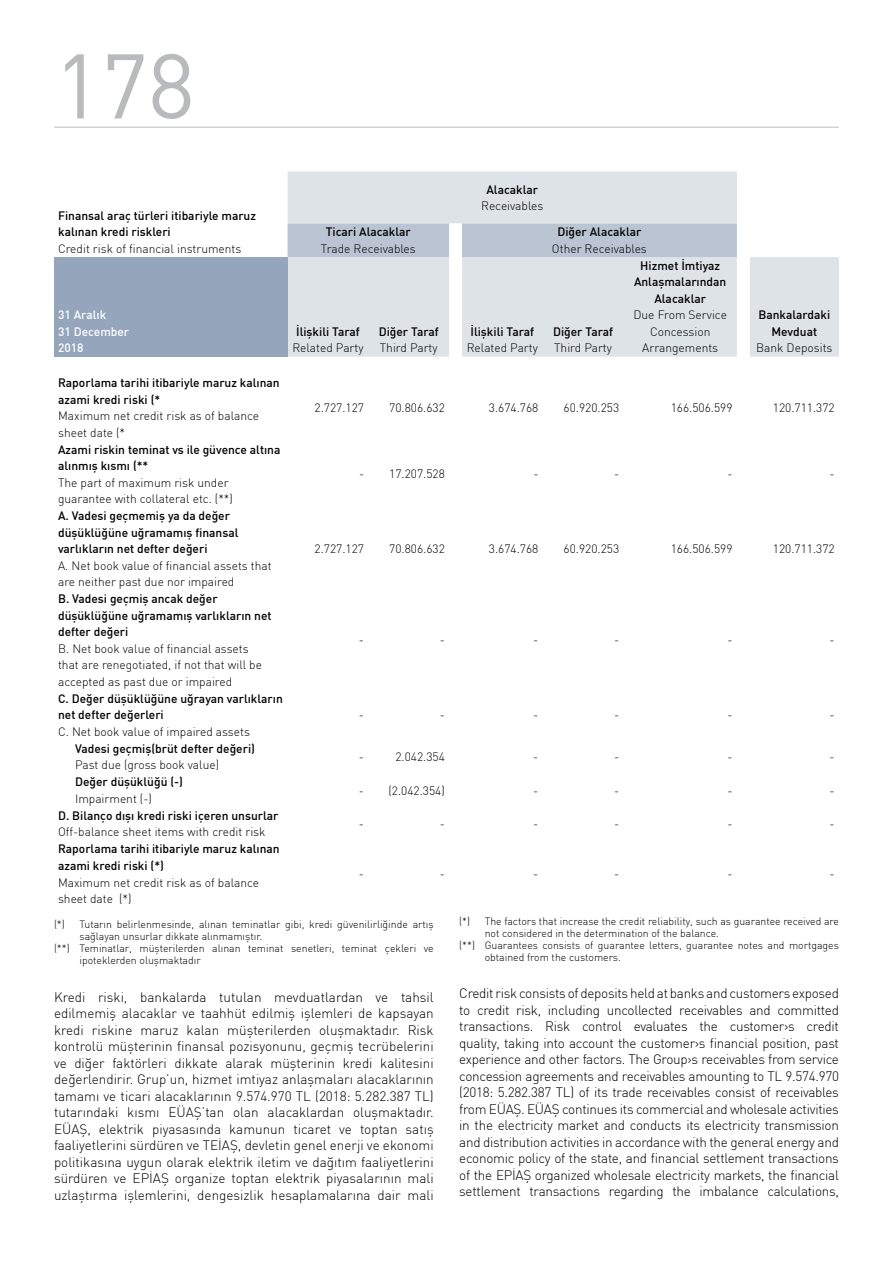
<style>
.page{position:relative;width:893px;height:1263px;background:#fff}
.page>*{position:absolute;margin:0;border:0;box-sizing:border-box;transform-origin:0 0}
.t1{font:90px "DIN";color:#b8babc}
.t2{font:300 13.5px/16.5px "DIN";letter-spacing:-.02em;color:#000;text-align:justify}
.t3{font:300 12px/16.5px "DIN";color:#000}
.t4{font:500 12px/16.5px "DIN";color:#000}
.t5{font:500 12px/16.5px "DIN";color:#fff}
.t6{font:300 10.5px "DIN";color:#000}
</style>
<div class="page">
<hr style="left:54px;top:127px;width:785px;height:1px;background:#d1d3d4">
<svg style="left:288px;top:171px;width:551px;height:186px;background:#e2e7eb"></svg>
<div style="left:288px;top:224px;width:161px;height:33px;background:#bac4d3"></div>
<svg style="left:449px;top:224px;width:301px;height:133px;background:#d8dee5"></svg>
<div style="left:54px;top:257px;width:234px;height:100px;background:#94a5bc"></div>
<h1 class="t1" style="left:54px;top:30px;width:142px">178</h1>
<p class="t4" style="left:58px;top:207px;width:199px">Finansal araç türleri itibariyle maruz kalınan kredi riskleri</p>
<p class="t3" style="left:58px;top:240px;width:185px">Credit risk of financial instruments</p>
<p class="t5" style="left:58px;top:306px;width:73px">31 Aralık<br>31 December<br>2018</p>
<p class="t4" style="left:58px;top:374px;width:223px">Raporlama tarihi itibariyle maruz kalınan azami kredi riski (*</p>
<p class="t3" style="left:58px;top:407px;width:203px">Maximum net credit risk as of balance sheet date (*</p>
<p class="t4" style="left:58px;top:441px;width:224px">Azami riskin teminat vs ile güvence altına alınmış kısmı (**</p>
<p class="t3" style="left:58px;top:474px;width:176px">The part of maximum risk under guarantee with collateral etc. (**)</p>
<p class="t4" style="left:58px;top:507px;width:182px">A. Vadesi geçmemiş ya da değer düşüklüğüne uğramamış finansal varlıkların net defter değeri</p>
<p class="t3" style="left:58px;top:557px;width:215px">A. Net book value of financial assets that are neither past due nor impaired</p>
<p class="t4" style="left:58px;top:590px;width:215px">B. Vadesi geçmiş ancak değer düşüklüğüne uğramamış varlıkların net defter değeri</p>
<p class="t3" style="left:58px;top:640px;width:205px">B. Net book value of financial assets that are renegotiated, if not that will be accepted as past due or impaired</p>
<p class="t4" style="left:58px;top:690px;width:226px">C. Değer düşüklüğüne uğrayan varlıkların net defter değerleri</p>
<p class="t3" style="left:58px;top:723px;width:193px">C. Net book value of impaired assets</p>
<p class="t4" style="left:75px;top:740px;width:181px">Vadesi geçmiş(brüt defter değeri)</p>
<p class="t3" style="left:75px;top:757px;width:146px">Past due (gross book value)</p>
<p class="t4" style="left:75px;top:773px;width:110px">Değer düşüklüğü (-)</p>
<p class="t3" style="left:75px;top:790px;width:78px">Impairment (-)</p>
<p class="t4" style="left:58px;top:807px;width:222px">D. Bilanço dışı kredi riski içeren unsurlar</p>
<p class="t3" style="left:58px;top:824px;width:209px">Off-balance sheet items with credit risk</p>
<p class="t4" style="left:58px;top:840px;width:223px">Raporlama tarihi itibariyle maruz kalınan azami kredi riski (*)</p>
<p class="t3" style="left:58px;top:874px;width:203px">Maximum net credit risk as of balance sheet date (*)</p>
<p class="t4" style="left:486px;top:181px;width:53px">Alacaklar</p>
<p class="t3" style="left:481px;top:197px;width:64px">Receivables</p>
<p class="t4" style="left:326px;top:223px;width:86px">Ticari Alacaklar</p>
<p class="t3" style="left:321px;top:240px;width:96px">Trade Receivables</p>
<p class="t4" style="left:557px;top:223px;width:85px">Diğer Alacaklar</p>
<p class="t3" style="left:552px;top:240px;width:96px">Other Receivables</p>
<p class="t4" style="left:296px;top:323px;width:65px">İlişkili Taraf</p>
<p class="t3" style="left:292px;top:340px;width:73px">Related Party</p>
<p class="t4" style="left:379px;top:323px;width:62px">Diğer Taraf</p>
<p class="t3" style="left:380px;top:340px;width:59px">Third Party</p>
<p class="t4" style="left:470px;top:323px;width:65px">İlişkili Taraf</p>
<p class="t3" style="left:467px;top:340px;width:73px">Related Party</p>
<p class="t4" style="left:553px;top:323px;width:62px">Diğer Taraf</p>
<p class="t3" style="left:554px;top:340px;width:59px">Third Party</p>
<p class="t4" style="left:634px;top:257px;width:94px;text-align:center">Hizmet İmtiyaz<br>Anlaşmalarından<br>Alacaklar</p>
<p class="t3" style="left:633px;top:307px;width:95px;text-align:center">Due From Service<br>Concession<br>Arrangements</p>
<p class="t4" style="left:758px;top:306px;width:73px;text-align:center">Bankalardaki<br>Mevduat</p>
<p class="t3" style="left:756px;top:340px;width:78px">Bank Deposits</p>
<p class="t3" style="left:315px;top:399px;width:51px">2.727.127</p>
<p class="t3" style="left:389px;top:399px;width:57px">70.806.632</p>
<p class="t3" style="left:489px;top:399px;width:51px">3.674.768</p>
<p class="t3" style="left:564px;top:399px;width:57px">60.920.253</p>
<p class="t3" style="left:671px;top:399px;width:63px">166.506.599</p>
<p class="t3" style="left:773px;top:399px;width:63px">120.711.372</p>
<p class="t3" style="left:359px;top:466px;width:87px">- 17.207.528</p>
<p class="t3" style="left:533px;top:466px;width:7px">-</p>
<p class="t3" style="left:614px;top:466px;width:7px">-</p>
<p class="t3" style="left:727px;top:466px;width:7px">-</p>
<p class="t3" style="left:830px;top:466px;width:7px">-</p>
<p class="t3" style="left:315px;top:540px;width:51px">2.727.127</p>
<p class="t3" style="left:389px;top:540px;width:57px">70.806.632</p>
<p class="t3" style="left:489px;top:540px;width:51px">3.674.768</p>
<p class="t3" style="left:564px;top:540px;width:57px">60.920.253</p>
<p class="t3" style="left:671px;top:540px;width:63px">166.506.599</p>
<p class="t3" style="left:773px;top:540px;width:63px">120.711.372</p>
<p class="t3" style="left:359px;top:632px;width:7px">-</p>
<p class="t3" style="left:440px;top:632px;width:7px">-</p>
<p class="t3" style="left:533px;top:632px;width:7px">-</p>
<p class="t3" style="left:614px;top:632px;width:7px">-</p>
<p class="t3" style="left:727px;top:632px;width:7px">-</p>
<p class="t3" style="left:829px;top:632px;width:7px">-</p>
<p class="t3" style="left:359px;top:706px;width:7px">-</p>
<p class="t3" style="left:440px;top:706px;width:7px">-</p>
<p class="t3" style="left:533px;top:706px;width:7px">-</p>
<p class="t3" style="left:614px;top:706px;width:7px">-</p>
<p class="t3" style="left:727px;top:706px;width:7px">-</p>
<p class="t3" style="left:829px;top:706px;width:7px">-</p>
<p class="t3" style="left:359px;top:748px;width:7px">-</p>
<p class="t3" style="left:395px;top:748px;width:51px">2.042.354</p>
<p class="t3" style="left:533px;top:748px;width:7px">-</p>
<p class="t3" style="left:614px;top:748px;width:7px">-</p>
<p class="t3" style="left:727px;top:748px;width:7px">-</p>
<p class="t3" style="left:829px;top:748px;width:7px">-</p>
<p class="t3" style="left:359px;top:782px;width:87px">- (2.042.354)</p>
<p class="t3" style="left:533px;top:782px;width:7px">-</p>
<p class="t3" style="left:614px;top:782px;width:7px">-</p>
<p class="t3" style="left:727px;top:782px;width:7px">-</p>
<p class="t3" style="left:829px;top:782px;width:7px">-</p>
<p class="t3" style="left:359px;top:815px;width:7px">-</p>
<p class="t3" style="left:440px;top:815px;width:7px">-</p>
<p class="t3" style="left:533px;top:815px;width:7px">-</p>
<p class="t3" style="left:614px;top:815px;width:7px">-</p>
<p class="t3" style="left:727px;top:815px;width:7px">-</p>
<p class="t3" style="left:829px;top:815px;width:7px">-</p>
<p class="t3" style="left:359px;top:865px;width:7px">-</p>
<p class="t3" style="left:440px;top:865px;width:7px">-</p>
<p class="t3" style="left:533px;top:865px;width:7px">-</p>
<p class="t3" style="left:614px;top:865px;width:7px">-</p>
<p class="t3" style="left:727px;top:865px;width:7px">-</p>
<p class="t3" style="left:829px;top:865px;width:7px">-</p>
<p class="t6" style="left:54px;top:918px;width:12px">(*)</p>
<p class="t6" style="left:80px;top:918px;width:356px">Tutarın belirlenmesinde, alınan teminatlar gibi, kredi güvenilirliğinde artış</p>
<p class="t6" style="left:80px;top:930px;width:184px">sağlayan unsurlar dikkate alınmamıştır.</p>
<p class="t6" style="left:54px;top:942px;width:381px">(**) Teminatlar, müşterilerden alınan teminat senetleri, teminat çekleri ve</p>
<p class="t6" style="left:80px;top:954px;width:123px">ipoteklerden oluşmaktadır</p>
<p class="t2" style="left:54px;top:988px;width:381px">Kredi riski, bankalarda tutulan mevduatlardan ve tahsil edilmemiş alacaklar ve taahhüt edilmiş işlemleri de kapsayan kredi riskine maruz kalan müşterilerden oluşmaktadır. Risk kontrolü müşterinin finansal pozisyonunu, geçmiş tecrübelerini ve diğer faktörleri dikkate alarak müşterinin kredi kalitesini değerlendirir. Grup’un, hizmet imtiyaz anlaşmaları alacaklarının tamamı ve ticari alacaklarının 9.574.970 TL (2018: 5.282.387 TL) tutarındaki kısmı EÜAŞ’tan olan alacaklardan oluşmaktadır.<br>EÜAŞ, elektrik piyasasında kamunun ticaret ve toptan satış faaliyetlerini sürdüren ve TEİAŞ, devletin genel enerji ve ekonomi politikasına uygun olarak elektrik iletim ve dağıtım faaliyetlerini sürdüren ve EPİAŞ organize toptan elektrik piyasalarının mali uzlaştırma işlemlerini, dengesizlik hesaplamalarına dair mali</p>
<p class="t6" style="left:459px;top:914px;width:12px">(*)</p>
<p class="t6" style="left:485px;top:914px;width:356px">The factors that increase the credit reliability, such as guarantee received are</p>
<p class="t6" style="left:485px;top:926px;width:236px">not considered in the determination of the balance.</p>
<p class="t6" style="left:459px;top:938px;width:381px">(**) Guarantees consists of guarantee letters, guarantee notes and mortgages</p>
<p class="t6" style="left:485px;top:950px;width:138px">obtained from the customers.</p>
<p class="t2" style="left:459px;top:985px;width:381px">Credit risk consists of deposits held at banks and customers exposed to credit risk, including uncollected receivables and committed transactions. Risk control evaluates the customer›s credit quality, taking into account the customer›s financial position, past experience and other factors. The Group›s receivables from service concession agreements and receivables amounting to TL 9.574.970 (2018: 5.282.387 TL) of its trade receivables consist of receivables from EÜAŞ. EÜAŞ continues its commercial and wholesale activities in the electricity market and conducts its electricity transmission and distribution activities in accordance with the general energy and economic policy of the state, and financial settlement transactions of the EPİAŞ organized wholesale electricity markets, the financial settlement transactions regarding the imbalance calculations,</p>
</div>
